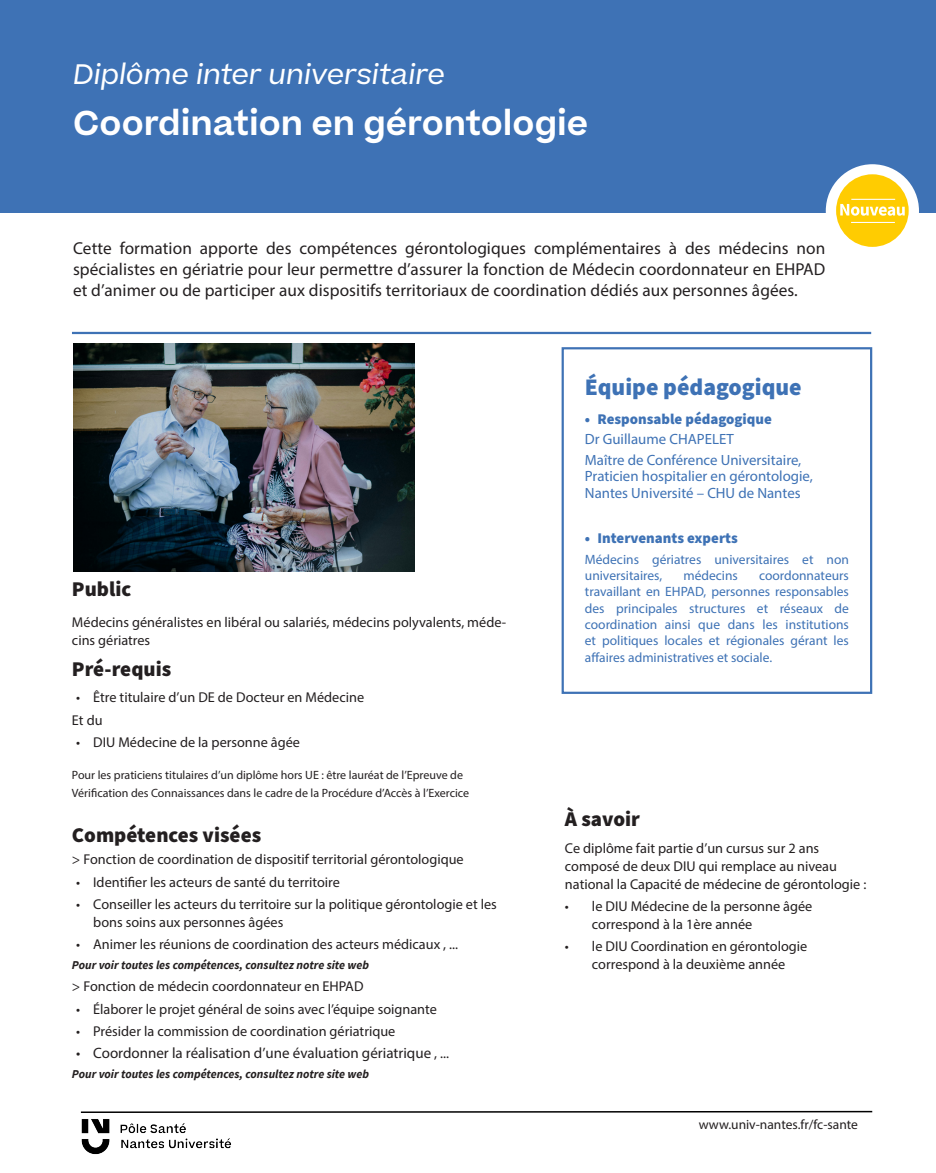
<style>
.page{position:relative;width:936px;height:1173px;background:#fff}
.page>*{position:absolute;margin:0;border:0;box-sizing:border-box;transform-origin:0 0}
.Gros_titre{font:600 33px "Beatrice";color:#fff}
.Section{font:italic 27px "Beatrice";color:#fff}
.Équipe_péda{font:900 23.7px "Source Sans Pro";color:#3e72b5}
.Titre{font:900 21px "Source Sans Pro";color:#231f20}
.Liste{font:900 21px "Source Sans Pro";color:#231f20}
.Intro{font:17.25px/20.7px "Myriad Pro";letter-spacing:.005em;color:#231f20;text-align:justify}
.t1{font:15px "Myriad Pro";color:#231f20}
.Nom_péda{font:14.85px/16.4px "Myriad Pro";color:#3e72b5}
.t2{font:900 14.85px "Source Sans Pro";color:#3e72b5}
.Info{font:14.25px/18px "Myriad Pro";color:#231f20}
.Liste-2{font:14.25px "Myriad Pro";color:#231f20}
.Titre-2{font:14.25px/18px "Myriad Pro";color:#231f20}
.Nom_péda-2{font:13.5px/16.4px "Myriad Pro";color:#3e72b5}
.t3{font:13.5px "Myriad Pro";color:#231f20}
.Liste-3{font:12px/18px "Myriad Pro";color:#231f20}
.Liste-4{font:italic 700 12px "Source Sans Pro";color:#231f20}
.s1{font-size:14.25px}
</style>
<div class="page">
<div style="left:561px;top:347px;width:311px;height:347px;border:2px solid #3e72b5"></div>
<div style="left:1px;top:0;width:934px;height:213px;background:#3e72b5"></div>
<hr style="left:72px;top:332px;width:799px;height:2px;background:#3e72b5">
<div style="left:825px;top:164px;width:93px;height:93px;background:#fff;border-radius:50%"></div>
<div style="left:836px;top:174px;width:72px;height:73px;background:#ffcc01;border-radius:50%"></div>
<svg style="left:840px;top:204px;width:64px;height:12px"></svg>
<hr style="left:851px;top:199px;width:44px;height:1px;background:#fff">
<hr style="left:851px;top:222px;width:43px;height:1px;background:#fff">
<svg style="left:246px;top:1110px;width:627px;height:3px"></svg>
<img style="left:80px;top:1111px;width:166px;height:44px">
<img style="left:73px;top:344px;width:341px;height:227px">
<p class="Section" style="left:73px;top:56px;width:373px">Diplôme inter universitaire</p>
<p class="Gros_titre" style="left:73px;top:101px;width:516px">Coordination en gérontologie</p>
<p class="Intro" style="left:73px;top:238px;width:753px">Cette formation apporte des compétences gérontologiques complémentaires à des médecins non spécialistes en gériatrie pour leur permettre d’assurer la fonction de Médecin coordonnateur en EHPAD et d’animer ou de participer aux dispositifs territoriaux de coordination dédiés aux personnes âgées.</p>
<p class="Titre" style="left:72px;top:574px;width:61px">Public</p>
<p class="Titre-2" style="left:72px;top:613px;width:436px">Médecins généralistes en libéral ou salariés, médecins polyvalents, méde&shy;cins gériatres</p>
<p class="Titre" style="left:72px;top:654px;width:101px">Pré-requis</p>
<p class="Info" style="left:76px;top:688px;width:289px">• Être titulaire d’un DE de Docteur en Médecine</p>
<p class="Liste-2" style="left:72px;top:711px;width:32px">Et du</p>
<p class="Info" style="left:76px;top:732px;width:225px">• DIU Médecine de la personne âgée</p>
<p class="Liste-3" style="left:72px;top:766px;width:398px">Pour les praticiens titulaires d’un diplôme hors UE : être lauréat de l’Epreuve de<br>Vérification des Connaissances dans le cadre de la Procédure d’Accès à l’Exercice</p>
<p class="Liste" style="left:72px;top:820px;width:191px">Compétences visées</p>
<p class="Liste-2" style="left:72px;top:850px;width:393px">&gt; Fonction de coordination de dispositif territorial gérontologique</p>
<p class="Info" style="left:76px;top:872px;width:265px">• Identifier les acteurs de santé du territoire</p>
<p class="Info" style="left:93px;top:894px;width:405px;text-indent:-17px">• Conseiller les acteurs du territoire sur la politique gérontologie et les bons soins aux personnes âgées</p>
<p class="Info" style="left:76px;top:934px;width:383px">• Animer les réunions de coordination des acteurs médicaux , ...</p>
<p class="Liste-4" style="left:72px;top:956px;width:298px">Pour voir toutes les compétences, consultez notre site web</p>
<p class="Liste-2" style="left:72px;top:977px;width:293px">&gt; Fonction de médecin coordonnateur en EHPAD</p>
<p class="Info" style="left:76px;top:999px;width:362px">• Élaborer le projet général de soins avec l’équipe soignante</p>
<p class="Info" style="left:76px;top:1021px;width:321px">• Présider la commission de coordination gériatrique</p>
<p class="t1" style="left:76px;top:1043px;width:374px">• Coordonner la réalisation d’une évaluation gériatrique <span class="s1">, ...</span></p>
<p class="Liste-4" style="left:72px;top:1065px;width:298px">Pour voir toutes les compétences, consultez notre site web</p>
<p class="Équipe_péda" style="left:585px;top:370px;width:218px">Équipe pédagogique</p>
<p class="t2" style="left:585px;top:408px;width:188px">• Responsable pédagogique</p>
<p class="Nom_péda" style="left:585px;top:431px;width:151px">Dr Guillaume CHAPELET</p>
<p class="Nom_péda" style="left:585px;top:451px;width:229px">Maître de Conférence Universitaire,<br>Praticien hospitalier en gérontologie,<br>Nantes Université – CHU de Nantes</p>
<p class="t2" style="left:585px;top:528px;width:154px">• Intervenants experts</p>
<p class="Nom_péda-2" style="left:585px;top:550px;width:265px">Médecins gériatres universitaires et non universitaires,</p>
<p class="Nom_péda-2" style="left:585px;top:567px;width:265px;text-align:justify;text-indent:174px">coordonnateurs travaillant en EHPAD, personnes responsables des principales structures et réseaux de coordination ainsi que dans les institutions et politiques locales et régionales gérant les affaires administratives et sociale.</p>
<p class="Nom_péda-2" style="left:683px;top:567px;width:56px">médecins</p>
<p class="Titre" style="left:565px;top:804px;width:77px">À savoir</p>
<p class="Info" style="left:565px;top:838px;width:303px">Ce diplôme fait partie d’un cursus sur 2 ans composé de deux DIU qui remplace au niveau national la Capacité de médecine de gérontologie :</p>
<p class="Info" style="left:592px;top:896px;width:222px;text-indent:-27px">• le DIU Médecine de la personne âgée correspond à la 1ère année</p>
<p class="Info" style="left:565px;top:937px;width:244px;text-align:center">• le DIU Coordination en gérontologie correspond à la deuxième année</p>
<p class="t3" style="left:698px;top:1116px;width:161px">www.univ-nantes.fr/fc-sante</p>
</div>
